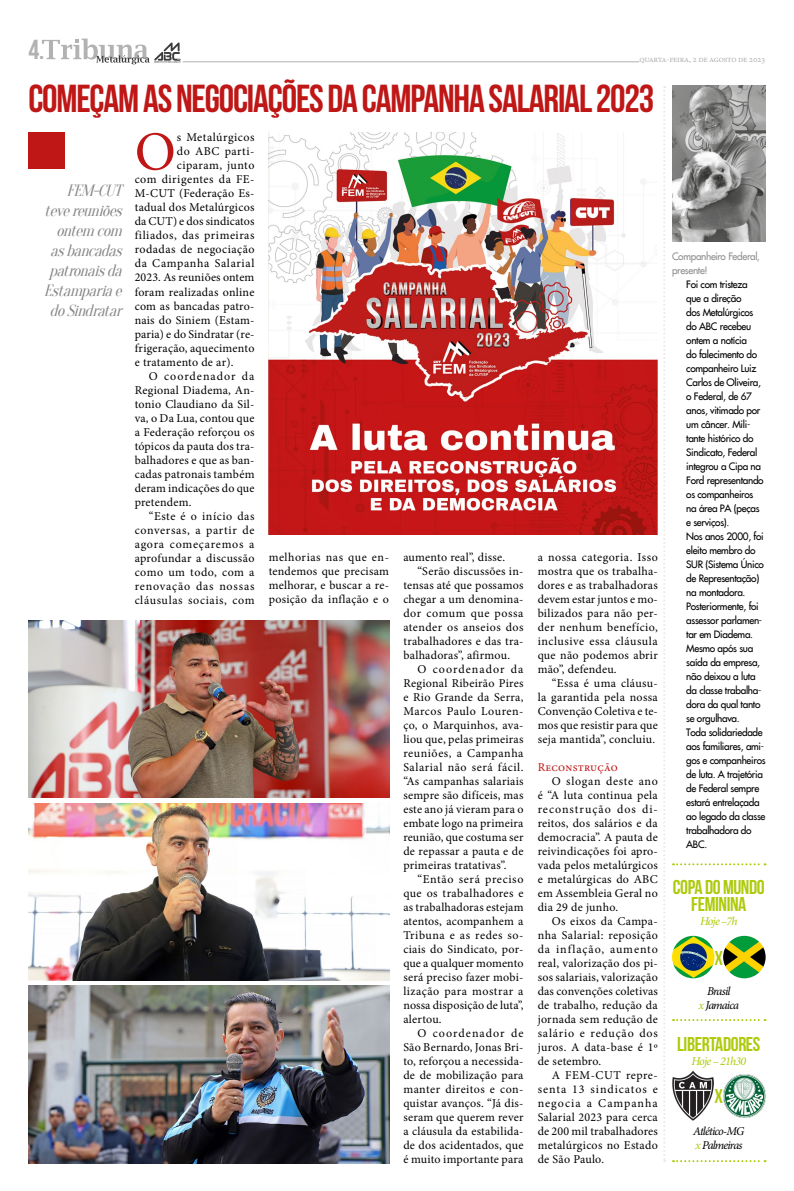
<style>
.page{position:relative;width:794px;height:1191px;background:#fff}
.page>*{position:absolute;margin:0;border:0;box-sizing:border-box;transform-origin:0 0}
.TEXTO{font:55.1px "Minion Pro";color:#bf1616}
.t1{font:39px "Bebas Neue";letter-spacing:-.03em;color:#bf1616}
.TEXTO-2{font:27.5px "Bebas Neue";color:#b3b2b2}
.TEXTO-3{font:20px/17px "Bebas Neue";letter-spacing:-.02em;color:#afca0b;text-align:center}
.TEXTO-4{font:italic 16px/20px "Oranienbaum";color:#878787;text-align:right}
.TEXTO-5{font:12px/14px "Minion Pro";letter-spacing:.02em;color:#000;text-align:justify}
.TEXTO-6{font:italic 12px "Minion Pro";letter-spacing:-.07em;color:#000}
.TEXTO-7{font:12px "Minion Pro";letter-spacing:.055em;color:#000}
.TEXTO-8{font:italic 12px "Minion Pro";letter-spacing:-.06em;color:#afca0b}
.TEXTO-9{font:12px "Minion Pro";letter-spacing:.02em;color:#bf1616}
.TEXTO-10{font:10px/14px "Futura";letter-spacing:-.03em;color:#000}
.TEXTO-11{font:10px/14px "Futura";letter-spacing:-.035em;color:#909090}
.t2{font:9px "Minion Pro";letter-spacing:-.03em;color:#b3b2b2}
.s1{color:#afca0b}
</style>
<div class="page">
<img style="left:28px;top:620px;width:361px;height:178px">
<img style="left:28px;top:803px;width:361px;height:177px">
<hr style="left:183px;top:61px;width:456px;height:1px;background:#b3b2b2">
<svg style="left:42px;top:39px;width:138px;height:25px"></svg>
<svg style="left:663px;top:86px;width:2px;height:1076px"></svg>
<div style="left:28px;top:132px;width:36px;height:36px;background:#bf1616"></div>
<img style="left:269px;top:133px;width:389px;height:401px">
<svg style="left:673px;top:863px;width:92px;height:2px"></svg>
<svg style="left:673px;top:1019px;width:92px;height:2px"></svg>
<svg style="left:673px;top:1160px;width:92px;height:2px"></svg>
<img style="left:672px;top:1070px;width:41px;height:50px">
<img style="left:723px;top:1074px;width:42px;height:43px">
<img style="left:672px;top:935px;width:42px;height:43px;border-radius:21px">
<img style="left:723px;top:935px;width:42px;height:43px;border-radius:21px">
<img style="left:28px;top:985px;width:361px;height:178px">
<img style="left:672px;top:85px;width:93px;height:157px">
<p class="TEXTO-2" style="left:28px;top:34px;width:18px">4.</p>
<p class="t2" style="left:639px;top:53px;width:128px">quarta-feira, 2 de agosto de 2023</p>
<p class="t1" style="left:28px;top:77px;width:627px">COMEÇAM AS NEGOCIAÇÕES DA CAMPANHA SALARIAL 2023</p>
<p class="TEXTO-4" style="left:44px;top:181px;width:84px">FEM-CUT tevereuniões ontem com asbancadas patronaisda<br>Estampariae doSindratar</p>
<p class="TEXTO" style="left:135px;top:115px;width:43px">O</p>
<p class="TEXTO-5" style="left:177px;top:131px;width:79px">s Metalúrgicos</p>
<p class="TEXTO-5" style="left:177px;top:145px;width:79px">do ABC parti-</p>
<p class="TEXTO-5" style="left:177px;top:159px;width:79px">ciparam, junto</p>
<p class="TEXTO-5" style="left:135px;top:173px;width:121px">com dirigentes da FE-</p>
<p class="TEXTO-5" style="left:135px;top:187px;width:121px">M-CUT (Federação Es-</p>
<p class="TEXTO-5" style="left:135px;top:201px;width:121px">tadual dos Metalúrgicos</p>
<p class="TEXTO-5" style="left:135px;top:215px;width:121px">da CUT) e dos sindicatos</p>
<p class="TEXTO-5" style="left:135px;top:229px;width:121px">filiados, das primeiras</p>
<p class="TEXTO-5" style="left:135px;top:243px;width:121px">rodadas de negociação</p>
<p class="TEXTO-7" style="left:135px;top:256px;width:121px">da Campanha Salarial</p>
<p class="TEXTO-5" style="left:135px;top:271px;width:121px">2023. As reuniões ontem</p>
<p class="TEXTO-5" style="left:135px;top:285px;width:121px">foram realizadas online</p>
<p class="TEXTO-5" style="left:135px;top:299px;width:121px">com as bancadas patro-</p>
<p class="TEXTO-5" style="left:135px;top:313px;width:121px">nais do Siniem (Estam-</p>
<p class="TEXTO-5" style="left:135px;top:327px;width:121px">paria) e do Sindratar (re-</p>
<p class="TEXTO-5" style="left:135px;top:341px;width:121px">frigeração, aquecimento</p>
<p class="TEXTO-5" style="left:135px;top:355px;width:100px">e tratamento de ar).</p>
<p class="TEXTO-5" style="left:135px;top:369px;width:121px;text-indent:14px">O coordenador da Regional Diadema, An&shy;tonio Claudiano da Sil&shy;va, o Da Lua, contou que a Federação reforçou os tópicos da pauta dos tra&shy;balhadores e que as ban&shy;cadas patronais também deram indicações do que pretendem.</p>
<p class="TEXTO-5" style="left:135px;top:509px;width:121px;text-indent:14px">“Este é o início das conversas, a partir de agora começaremos a aprofundar a discussão como um todo, com a renovação das nossas cláusulas sociais, com</p>
<p class="TEXTO-5" style="left:269px;top:550px;width:122px">melhorias nas que en&shy;tendemos que precisam melhorar, e buscar a re&shy;posição da inflação e o</p>
<p class="TEXTO-5" style="left:403px;top:550px;width:103px">aumento real”, disse.</p>
<p class="TEXTO-5" style="left:403px;top:564px;width:122px;text-indent:14px">“Serão discussões in&shy;tensas até que possamos chegar a um denomina&shy;dor comum que possa atender os anseios dos trabalhadores e das tra&shy;balhadoras”, afirmou.</p>
<p class="TEXTO-5" style="left:403px;top:662px;width:122px;text-indent:14px">O coordenador da Regional Ribeirão Pires e Rio Grande da Serra, Marcos Paulo Louren&shy;ço, o Marquinhos, ava&shy;liou que, pelas primeiras reuniões, a Campanha Salarial não será fácil. “As campanhas salariais sempre são difíceis, mas este ano já vieram para o embate logo na primeira reunião, que costuma ser de repassar a pauta e de primeiras tratativas”.</p>
<p class="TEXTO-5" style="left:403px;top:872px;width:122px;text-indent:14px">“Então será preciso que os trabalhadores e as trabalhadoras estejam atentos, acompanhem a Tribuna e as redes so&shy;ciais do Sindicato, por&shy;que a qualquer momento será preciso fazer mobi&shy;lização para mostrar a nossa disposição de luta”, alertou.</p>
<p class="TEXTO-5" style="left:403px;top:1026px;width:122px;text-indent:14px">O coordenador de São Bernardo, Jonas Bri&shy;to, reforçou a necessida&shy;de de mobilização para manter direitos e con&shy;quistar avanços. “Já dis&shy;seram que querem rever a cláusula da estabilida&shy;de dos acidentados, que é muito importante para</p>
<p class="TEXTO-5" style="left:538px;top:550px;width:122px">a nossa categoria. Isso mostra que os trabalha&shy;dores e as trabalhadoras devem estar juntos e mo&shy;bilizados para não per&shy;der nenhum benefício, inclusive essa cláusula que não podemos abrir mão”, defendeu.</p>
<p class="TEXTO-5" style="left:538px;top:676px;width:122px;text-indent:14px">“Essa é uma cláusu&shy;la garantida pela nossa Convenção Coletiva e te&shy;mos que resistir para que seja mantida”, concluiu.</p>
<p class="TEXTO-9" style="left:538px;top:759px;width:82px">Reconstrução</p>
<p class="TEXTO-5" style="left:538px;top:774px;width:122px;text-indent:14px">O slogan deste ano é “A luta continua pela reconstrução dos di&shy;reitos, dos salários e da democracia”. A pauta de reivindicações foi apro&shy;vada pelos metalúrgicos e metalúrgicas do ABC em Assembleia Geral no dia 29 de junho.</p>
<p class="TEXTO-5" style="left:538px;top:914px;width:122px;text-indent:14px">Os eixos da Campa&shy;nha Salarial: reposição da inflação, aumento real, valorização dos pi&shy;sos salariais, valorização das convenções coletivas de trabalho, redução da jornada sem redução de salário e redução dos juros. A data-base é 1º de setembro.</p>
<p class="TEXTO-5" style="left:538px;top:1068px;width:122px;text-indent:14px">A FEM-CUT repre&shy;senta 13 sindicatos e negocia a Campanha Salarial 2023 para cerca de 200 mil trabalhadores metalúrgicos no Estado de São Paulo.</p>
<p class="TEXTO-11" style="left:672px;top:249px;width:89px">Companheiro Federal, presente!</p>
<p class="TEXTO-10" style="left:686px;top:277px;width:79px">Foi com tristeza que a direção<br>dos Metalúrgicos do ABC recebeu ontem a notícia<br>do falecimento do companheiro Luiz<br>Carlos de Oliveira, o Federal, de 67 anos, vitimado por um câncer. Mili&shy;tante histórico do<br>Sindicato, Federal integrou a Cipa na<br>Ford representando os companheiros na área PA (peças e serviços).</p>
<p class="TEXTO-10" style="left:686px;top:529px;width:79px">Nos anos 2000, foi eleito membro do<br>SUR (Sistema Único de Representação) na montadora.<br>Posteriormente, foi assessor parlamen&shy;tar em Diadema.<br>Mesmo após sua saída da empresa, não deixou a luta da classe trabalha&shy;dora da qual tanto se orgulhava.</p>
<p class="TEXTO-10" style="left:686px;top:725px;width:81px">Toda solidariedade aos familiares, ami&shy;gos e companheiros de luta. A trajetória de Federal sempre estará entrelaçada ao legado da classe trabalhadora do<br>ABC.</p>
<p class="TEXTO-3" style="left:673px;top:878px;width:93px">COPA DO MUNDO<br>FEMININA</p>
<p class="TEXTO-8" style="left:700px;top:913px;width:39px">Hoje –7h</p>
<p class="TEXTO-3" style="left:714px;top:949px;width:10px">X</p>
<p class="TEXTO-6" style="left:707px;top:983px;width:25px">Brasil</p>
<p class="TEXTO-6" style="left:698px;top:997px;width:42px"><span class="s1">x</span> Jamaica</p>
<p class="TEXTO-3" style="left:677px;top:1035px;width:85px">LIBERTADORES</p>
<p class="TEXTO-8" style="left:691px;top:1053px;width:56px">Hoje – 21h30</p>
<p class="TEXTO-3" style="left:714px;top:1087px;width:10px">X</p>
<p class="TEXTO-6" style="left:693px;top:1123px;width:52px">Atlético-MG</p>
<p class="TEXTO-6" style="left:695px;top:1137px;width:49px"><span class="s1">x</span> Palmeiras</p>
</div>
